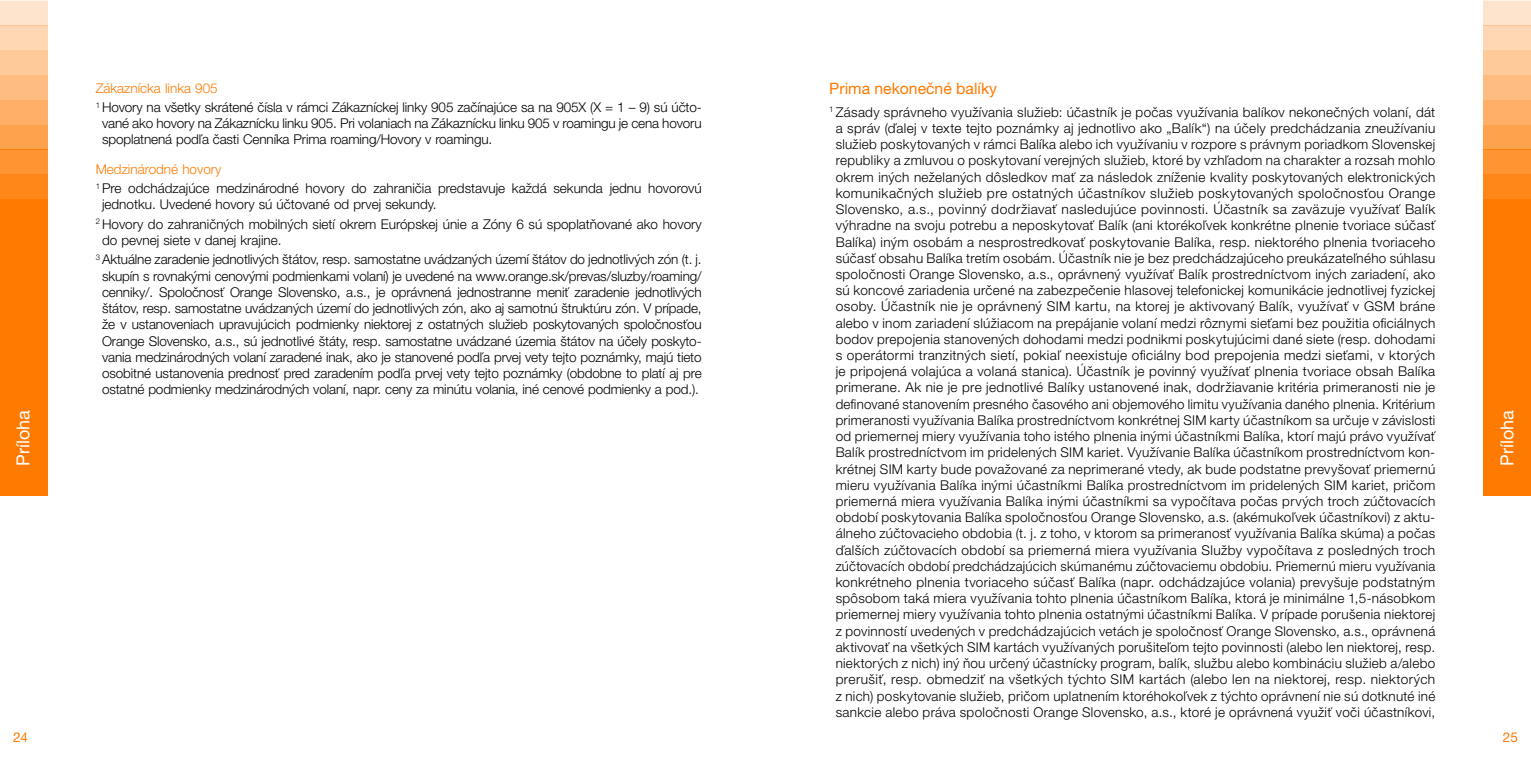
<style>
.page{position:relative;width:1531px;height:766px;background:#fff}
.page>*{position:absolute;margin:0;border:0;box-sizing:border-box;transform-origin:0 0}
.t1{font:18px "Helvetica Neue LT Pro";color:#fff}
.t2{font:15.75px "Helvetica Neue LT Pro";color:#ff7a00}
.t3{font:300 13.5px/16.2px "Helvetica Neue LT Pro";letter-spacing:.02em;color:#000;text-align:justify}
.t4{font:300 13.5px/19.3px "Helvetica Neue LT Pro";letter-spacing:-.01em;color:#000}
.t5{font:300 13.5px/19.3px "Helvetica Neue LT Pro";color:#000}
.t6{font:13.5px "Helvetica Neue LT Pro";color:#ff7a00}
.s1{color:#ff7a00}
</style>
<div class="page">
<div style="left:0;top:1px;width:47px;height:25px;background:#ffe4cd"></div>
<div style="left:0;top:125px;width:47px;height:24px;background:#ffa24d"></div>
<svg style="left:0;top:149px;width:47px;height:50px;background:#ff8d25"></svg>
<div style="left:0;top:199px;width:47px;height:296px;background:#ff7a00"></div>
<div style="left:0;top:100px;width:47px;height:25px;background:#ffaf66"></div>
<div style="left:0;top:75px;width:47px;height:25px;background:#ffbc80"></div>
<hr style="left:0;top:0;width:47px;height:1px;background:#ff7a00">
<svg style="left:0;top:26px;width:47px;height:49px;background:#ffd0a6"></svg>
<div style="left:1484px;top:1px;width:47px;height:25px;background:#ffe4cd"></div>
<div style="left:1484px;top:125px;width:47px;height:24px;background:#ffa24d"></div>
<svg style="left:1484px;top:149px;width:47px;height:50px;background:#ff8d25"></svg>
<div style="left:1484px;top:199px;width:47px;height:296px;background:#ff7a00"></div>
<div style="left:1484px;top:100px;width:47px;height:25px;background:#ffaf66"></div>
<div style="left:1484px;top:75px;width:47px;height:25px;background:#ffbc80"></div>
<hr style="left:1484px;top:0;width:47px;height:1px;background:#ff7a00">
<svg style="left:1484px;top:26px;width:47px;height:49px;background:#ffd0a6"></svg>
<h1 class="t1" style="left:12px;top:466px;width:57px;rotate:-90deg">Príloha</h1>
<p class="t4" style="left:96px;top:78px;width:607px"><span class="s1">Zákaznícka linka 905<br></span><sup>1</sup> Hovory na všetky skrátené čísla v rámci Zákazníckej linky 905 začínajúce sa na 905X (X = 1 – 9) sú účto-</p>
<p class="t4" style="left:102px;top:115px;width:601px;line-height:16.2px">vané ako hovory na Zákaznícku linku 905. Pri volaniach na Zákaznícku linku 905 v roamingu je cena hovoru spoplatnená podľa časti Cenníka Prima roaming/Hovory v roamingu.</p>
<p class="t5" style="left:96px;top:159px;width:607px"><span class="s1">Medzinárodné hovory<br></span><sup>1</sup> Pre odchádzajúce medzinárodné hovory do zahraničia predstavuje každá sekunda jednu hovorovú</p>
<p class="t5" style="left:96px;top:195px;width:607px;text-indent:6px">jednotku. Uvedené hovory sú účtované od prvej sekundy.<br><sup>2</sup> Hovory do zahraničných mobilných sietí okrem Európskej únie a Zóny 6 sú spoplatňované ako hovory</p>
<p class="t4" style="left:96px;top:230px;width:607px;text-indent:6px">do pevnej siete v danej krajine.<br><sup>3</sup> Aktuálne zaradenie jednotlivých štátov, resp. samostatne uvádzaných území štátov do jednotlivých zón (t. j.</p>
<p class="t3" style="left:102px;top:267px;width:601px">skupín s rovnakými cenovými podmienkami volaní) je uvedené na www.orange.sk/prevas/sluzby/roaming/ cenniky/. Spoločnosť Orange Slovensko, a.s., je oprávnená jednostranne meniť zaradenie jednotlivých štátov, resp. samostatne uvádzaných území do jednotlivých zón, ako aj samotnú štruktúru zón. V prípade, že v ustanoveniach upravujúcich podmienky niektorej z ostatných služieb poskytovaných spoločnosťou Orange Slovensko, a.s., sú jednotlivé štáty, resp. samostatne uvádzané územia štátov na účely poskyto&shy;vania medzinárodných volaní zaradené inak, ako je stanovené podľa prvej vety tejto poznámky, majú tieto osobitné ustanovenia prednosť pred zaradením podľa prvej vety tejto poznámky (obdobne to platí aj pre ostatné podmienky medzinárodných volaní, napr. ceny za minútu volania, iné cenové podmienky a pod.).</p>
<p class="t6" style="left:13px;top:729px;width:17px">24</p>
<p class="t2" style="left:829px;top:79px;width:169px">Prima nekonečné balíky</p>
<p class="t3" style="left:829px;top:104px;width:608px;text-align:center"><sup>1</sup> Zásady správneho využívania služieb: účastník je počas využívania balíkov nekonečných volaní, dát a správ (ďalej v texte tejto poznámky aj jednotlivo ako „Balík“) na účely predchádzania zneužívaniu služieb poskytovaných v rámci Balíka alebo ich využívaniu v rozpore s právnym poriadkom Slovenskej republiky a zmluvou o poskytovaní verejných služieb, ktoré by vzhľadom na charakter a rozsah mohlo okrem iných neželaných dôsledkov mať za následok zníženie kvality poskytovaných elektronických komunikačných služieb pre ostatných účastníkov služieb poskytovaných spoločnosťou Orange Slovensko, a.s., povinný dodržiavať nasledujúce povinnosti. Účastník sa zaväzuje využívať Balík výhradne na svoju potrebu a neposkytovať Balík (ani ktorékoľvek konkrétne plnenie tvoriace súčasť Balíka) iným osobám a nesprostredkovať poskytovanie Balíka, resp. niektorého plnenia tvoriaceho súčasť obsahu Balíka tretím osobám. Účastník nie je bez predchádzajúceho preukázateľného súhlasu spoločnosti Orange Slovensko, a.s., oprávnený využívať Balík prostredníctvom iných zariadení, ako sú koncové zariadenia určené na zabezpečenie hlasovej telefonickej komunikácie jednotlivej fyzickej osoby. Účastník nie je oprávnený SIM kartu, na ktorej je aktivovaný Balík, využívať v GSM bráne alebo v inom zariadení slúžiacom na prepájanie volaní medzi rôznymi sieťami bez použitia oficiálnych bodov prepojenia stanovených dohodami medzi podnikmi poskytujúcimi dané siete (resp. dohodami s operátormi tranzitných sietí, pokiaľ neexistuje oficiálny bod prepojenia medzi sieťami, v ktorých je pripojená volajúca a volaná stanica). Účastník je povinný využívať plnenia tvoriace obsah Balíka primerane. Ak nie je pre jednotlivé Balíky ustanovené inak, dodržiavanie kritéria primeranosti nie je definované stanovením presného časového ani objemového limitu využívania daného plnenia. Kritérium primeranosti využívania Balíka prostredníctvom konkrétnej SIM karty účastníkom sa určuje v závislosti od priemernej miery využívania toho istého plnenia inými účastníkmi Balíka, ktorí majú právo využívať Balík prostredníctvom im pridelených SIM kariet. Využívanie Balíka účastníkom prostredníctvom kon&shy;krétnej SIM karty bude považované za neprimerané vtedy, ak bude podstatne prevyšovať priemernú mieru využívania Balíka inými účastníkmi Balíka prostredníctvom im pridelených SIM kariet, pričom priemerná miera využívania Balíka inými účastníkmi sa vypočítava počas prvých troch zúčtovacích období poskytovania Balíka spoločnosťou Orange Slovensko, a.s. (akémukoľvek účastníkovi) z aktu&shy;álneho zúčtovacieho obdobia (t. j. z toho, v ktorom sa primeranosť využívania Balíka skúma) a počas ďalších zúčtovacích období sa priemerná miera využívania Služby vypočítava z posledných troch zúčtovacích období predchádzajúcich skúmanému zúčtovaciemu obdobiu. Priemernú mieru využívania konkrétneho plnenia tvoriaceho súčasť Balíka (napr. odchádzajúce volania) prevyšuje podstatným spôsobom taká miera využívania tohto plnenia účastníkom Balíka, ktorá je minimálne 1,5-násobkom priemernej miery využívania tohto plnenia ostatnými účastníkmi Balíka. V prípade porušenia niektorej z povinností uvedených v predchádzajúcich vetách je spoločnosť Orange Slovensko, a.s., oprávnená aktivovať na všetkých SIM kartách využívaných porušiteľom tejto povinnosti (alebo len niektorej, resp. niektorých z nich) iný ňou určený účastnícky program, balík, službu alebo kombináciu služieb a/alebo prerušiť, resp. obmedziť na všetkých týchto SIM kartách (alebo len na niektorej, resp. niektorých z nich) poskytovanie služieb, pričom uplatnením ktoréhokoľvek z týchto oprávnení nie sú dotknuté iné sankcie alebo práva spoločnosti Orange Slovensko, a.s., ktoré je oprávnená využiť voči účastníkovi,</p>
<h1 class="t1" style="left:1496px;top:466px;width:57px;rotate:-90deg">Príloha</h1>
<p class="t6" style="left:1503px;top:729px;width:17px">25</p>
</div>
